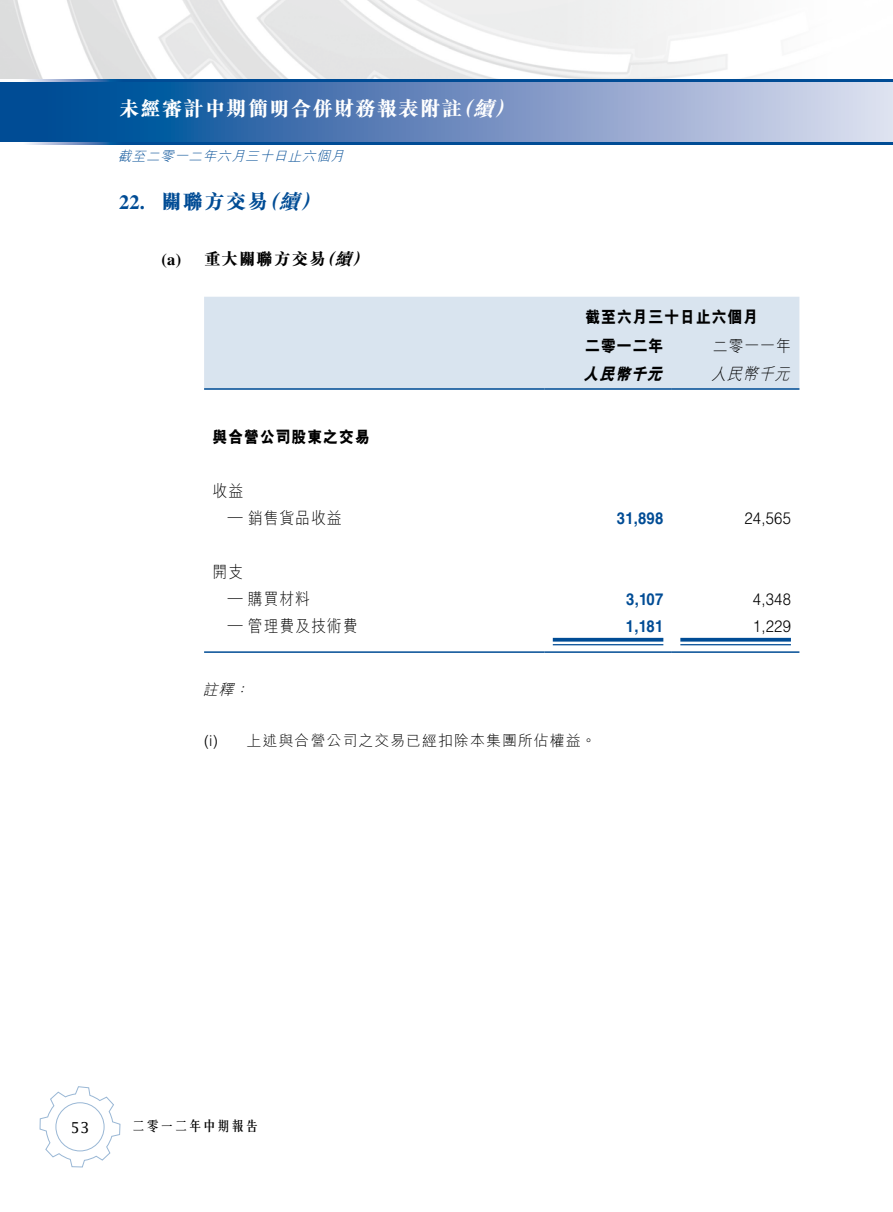
<style>
.page{position:relative;width:893px;height:1212px;background:#fff}
.page>*{position:absolute;margin:0;border:0;box-sizing:border-box;transform-origin:0 0}
.t1{font:800 20.25px "M Sung HK";letter-spacing:.06em;color:#fff}
.Subhead_1{font:800 20.25px "M Sung HK";letter-spacing:.06em;color:#004c95}
.t2{font:italic 800 20.25px "M Sung HK";color:#fff}
.Subhead_1-2{font:italic 800 20.25px "M Sung HK";color:#004c95}
.Subhead_1-3{font:700 20.25px "Times LT Std";color:#004c95}
.Body_text{font:300 16.5px "M Hei HK";letter-spacing:.065em;color:#000;scale:.9 1}
.Body_text-2{font:800 16.5px "M Hei HK";letter-spacing:.065em;color:#000;scale:.9 1}
.Body_text-3{font:300 16.5px "Helvetica LT Std";letter-spacing:.015em;color:#000;scale:.9 1}
.Body_text-4{font:700 16.5px "Helvetica LT Std";letter-spacing:.015em;color:#004c95;scale:.9 1}
.Subhead_2{font:800 16.5px "M Sung HK";letter-spacing:.06em;color:#000}
.Body_text-5{font:italic 300 16.5px "M Hei HK";color:#000;scale:.9 1}
.Body_text-6{font:italic 800 16.5px "M Hei HK";color:#000;scale:.9 1}
.Subhead_2-2{font:italic 800 16.5px "M Sung HK";color:#000}
.Subhead_2-3{font:700 16.5px "Times LT Std";color:#000}
.Notes{font:300 15px "M Hei HK";letter-spacing:.065em;color:#000}
.Notes-2{font:italic 300 15px "M Hei HK";color:#000}
.Notes-3{font:300 15px "Helvetica LT Std";color:#000}
.t3{font:15px "Lucida Std";color:#000}
.t4{font:italic 300 13.5px "M Hei HK";color:#004c95}
.t5{font:500 13.5px "C Song 3 HK";letter-spacing:.05em;color:#000}
</style>
<div class="page">
<img style="left:0;top:0;width:764px;height:79px">
<svg style="left:0;top:81px;width:893px;height:62px;background:#648bbd"></svg>
<svg style="left:27px;top:79px;width:866px;height:2px;background:#0d549a"></svg>
<svg style="left:27px;top:143px;width:866px;height:2px;background:#0d549a"></svg>
<svg style="left:39px;top:1086px;width:82px;height:82px"></svg>
<div style="left:204px;top:297px;width:595px;height:91px;background:#d9e4ef"></div>
<hr style="left:204px;top:388px;width:340px;height:2px;background:#004c95">
<hr style="left:544px;top:388px;width:128px;height:2px;background:#004c95">
<hr style="left:672px;top:388px;width:127px;height:2px;background:#004c95">
<svg style="left:553px;top:638px;width:110px;height:4px"></svg>
<hr style="left:553px;top:644px;width:110px;height:1px;background:#004c95">
<svg style="left:680px;top:638px;width:111px;height:4px"></svg>
<hr style="left:680px;top:644px;width:111px;height:1px;background:#004c95">
<hr style="left:204px;top:651px;width:340px;height:2px;background:#004c95">
<hr style="left:544px;top:651px;width:128px;height:2px;background:#004c95">
<hr style="left:672px;top:651px;width:127px;height:2px;background:#004c95">
<p class="t1" style="left:119px;top:99px;width:344px">未經審計中期簡明合併財務報表附註</p>
<p class="t2" style="left:473px;top:99px;width:27px">續</p>
<p class="t2" style="left:453px;top:99px;width:27px">（</p>
<p class="t2" style="left:494px;top:99px;width:27px">(</p>
<p class="t4" style="left:118px;top:149px;width:231px">截至二零一二年六月三十日止六個月</p>
<p class="Subhead_1-3" style="left:119px;top:190px;width:27px">22.</p>
<p class="Subhead_1-2" style="left:279px;top:192px;width:27px">續</p>
<p class="Subhead_1-2" style="left:258px;top:192px;width:27px">（</p>
<p class="Subhead_1-2" style="left:299px;top:192px;width:27px">(</p>
<p class="Subhead_1" style="left:162px;top:192px;width:108px">關聯方交易</p>
<p class="Subhead_2-3" style="left:162px;top:249px;width:21px">)a(</p>
<p class="Subhead_2" style="left:204px;top:250px;width:123px">重大關聯方交易</p>
<p class="Subhead_2-2" style="left:335px;top:250px;width:22px">續</p>
<p class="Subhead_2-2" style="left:318px;top:250px;width:22px">（</p>
<p class="Subhead_2-2" style="left:352px;top:250px;width:22px">(</p>
<p class="Body_text-2" style="left:585px;top:309px;width:194px">截至六月三十日止六個月</p>
<p class="Body_text" style="left:713px;top:337px;width:88px">二零一一年</p>
<p class="Body_text-2" style="left:585px;top:337px;width:88px">二零一二年</p>
<p class="Body_text-6" style="left:584px;top:366px;width:93px">人民幣千元</p>
<p class="Body_text-5" style="left:711px;top:366px;width:93px">人民幣千元</p>
<p class="Body_text-2" style="left:213px;top:429px;width:176px">與合營公司股東之交易</p>
<p class="Body_text" style="left:213px;top:483px;width:36px">收益</p>
<p class="Body_text" style="left:228px;top:510px;width:128px">— 銷售貨品收益</p>
<p class="Body_text" style="left:213px;top:564px;width:36px">開支</p>
<p class="Body_text" style="left:228px;top:591px;width:93px">— 購買材料</p>
<p class="Body_text" style="left:228px;top:618px;width:146px">— 管理費及技術費</p>
<p class="Notes-2" style="left:203px;top:681px;width:36px">註釋</p>
<p class="Notes-2" style="left:234px;top:681px;width:20px">：</p>
<p class="Notes-3" style="left:204px;top:731px;width:15px">)i(</p>
<p class="Notes" style="left:247px;top:732px;width:351px">上述與合營公司之交易已經扣除本集團所佔權益。</p>
<p class="Body_text-4" style="left:617px;top:508px;width:53px">31,898</p>
<p class="Body_text-4" style="left:626px;top:589px;width:43px">3,107</p>
<p class="Body_text-4" style="left:626px;top:616px;width:43px">1,181</p>
<p class="Body_text-3" style="left:744px;top:508px;width:53px">24,565</p>
<p class="Body_text-3" style="left:753px;top:589px;width:44px">4,348</p>
<p class="Body_text-3" style="left:753px;top:616px;width:44px">1,229</p>
<p class="t3" style="left:71px;top:1118px;width:20px">53</p>
<p class="t5" style="left:132px;top:1119px;width:128px">二零一二年中期報告</p>
</div>
